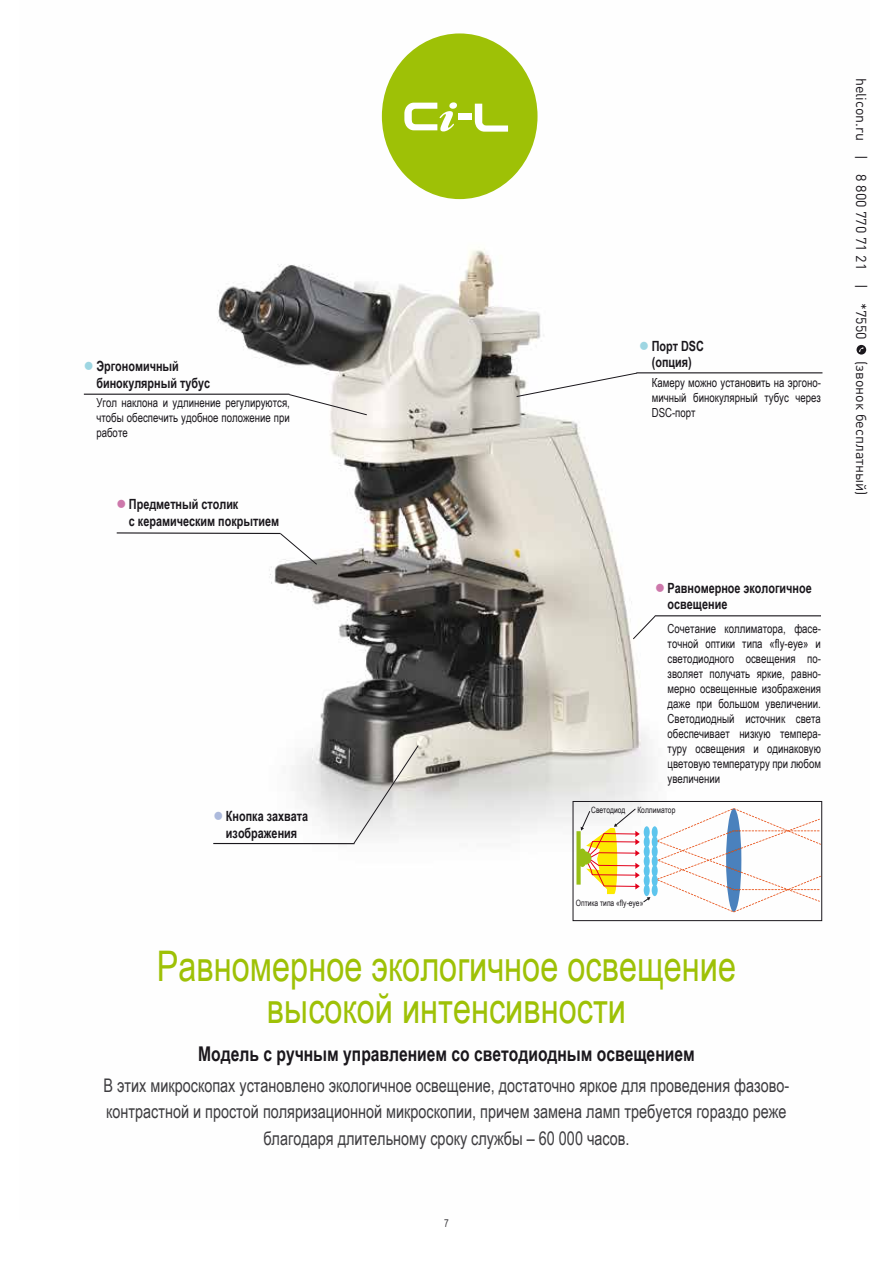
<style>
.page{position:relative;width:893px;height:1263px;background:#fff}
.page>*{position:absolute;margin:0;border:0;box-sizing:border-box;transform-origin:0 0}
.t1{font:42.15px/42.2px "Arial Narrow";color:#9ec106;text-align:center;scale:.94 1}
.t2{font:700 20.25px "Arial Narrow";color:#1a171c;scale:.94 1}
.t3{font:18.75px/26.5px "Arial Narrow";color:#3e3d40;text-align:center;scale:.94 1}
.t4{font:14.25px "DIN Pro";color:#1a171c}
.t5{font:700 14.1px/16.8px "Arial Narrow";color:#1a171c;scale:.94 1}
.t6{font:12.45px/15px "Arial Narrow";color:#1a171c;text-align:justify;scale:.94 1}
.t7{font:10.95px "Arial Narrow";color:#3e3d40;scale:.94 1}
.t8{font:8.7px "Arial Narrow";color:#1a171c;scale:.94 1}
.s1{color:#9ed6e2}
.s2{color:#cd78ab}
.s3{color:#adbadc}
</style>
<div class="page">
<img style="left:83px;top:108px;width:784px;height:814px">
<svg style="left:382px;top:33px;width:155px;height:166px"></svg>
<div style="left:458px;top:113px;width:13px;height:6px;background:#fff"></div>
<svg style="left:116px;top:532px;width:201px;height:33px"></svg>
<hr style="left:84px;top:394px;width:205px;height:1px;background:#1a171c">
<svg style="left:289px;top:394px;width:78px;height:21px"></svg>
<svg style="left:633px;top:616px;width:23px;height:23px"></svg>
<svg style="left:516px;top:373px;width:122px;height:24px"></svg>
<hr style="left:655px;top:615px;width:166px;height:1px;background:#1a171c">
<svg style="left:353px;top:745px;width:66px;height:99px"></svg>
<hr style="left:213px;top:843px;width:141px;height:1px;background:#1a171c">
<hr style="left:636px;top:372px;width:186px;height:1px;background:#1a171c">
<svg style="left:576px;top:808px;width:244px;height:104px"></svg>
<div style="left:573px;top:801px;width:249px;height:120px;border:1px solid #1a171c"></div>
<svg style="left:856px;top:345px;width:10px;height:10px"></svg>
<p class="t5" style="left:96px;top:357px;width:122px;text-indent:-12px"><span class="s1">●</span> Эргономичный бинокулярный тубус</p>
<p class="t6" style="left:96px;top:395px;width:207px">Угол наклона и удлинение регулируются, чтобы обеспечить удобное положение при работе</p>
<p class="t5" style="left:129px;top:495px;width:161px;text-indent:-12px"><span class="s2">●</span> Предметный столик<br>с керамическим покрытием</p>
<p class="t5" style="left:213px;top:807px;width:102px;text-align:center"><span class="s3">●</span> Кнопка захвата изображения</p>
<p class="t5" style="left:639px;top:336px;width:70px;text-align:center"><span class="s1">●</span> Порт DSC (опция)</p>
<p class="t6" style="left:652px;top:374px;width:182px">Камеру можно установить на эргоно&shy;мичный бинокулярный тубус через DSC-порт</p>
<p class="t5" style="left:668px;top:578px;width:155px;text-indent:-12px"><span class="s2">●</span> Равномерное экологичное освещение</p>
<p class="t6" style="left:668px;top:621px;width:165px">Сочетание коллиматора, фасе&shy;точной оптики типа «fly-eye» и светодиодного освещения по&shy;зволяет получать яркие, равно&shy;мерно освещенные изображения даже при большом увеличении.<br>Светодиодный источник света обеспечивает низкую темпера&shy;туру освещения и одинаковую цветовую температуру при любом увеличении</p>
<p class="t8" style="left:591px;top:803px;width:38px">Светодиод</p>
<p class="t8" style="left:637px;top:804px;width:42px">Коллиматор</p>
<p class="t8" style="left:576px;top:896px;width:73px">Оптика типа «fly-eye»</p>
<h1 class="t1" style="left:157px;top:943px;width:618px">Равномерное экологичное освещение высокой интенсивности</h1>
<h2 class="t2" style="left:198px;top:1038px;width:530px">Модель с ручным управлением со светодиодным освещением</h2>
<p class="t3" style="left:104px;top:1071px;width:731px">В этих микроскопах установлено экологичное освещение, достаточно яркое для проведения фазово&shy;контрастной и простой поляризационной микроскопии, причем замена ламп требуется гораздо реже благодаря длительному сроку службы – 60 000 часов.</p>
<p class="t7" style="left:444px;top:1215px;width:6px">7</p>
<p class="t4" style="left:871px;top:78px;width:264px;rotate:90deg">helicon.ru | 8 800 770 71 21 | *7550</p>
<p class="t4" style="left:871px;top:361px;width:136px;rotate:90deg">(звонок бесплатный)</p>
</div>
